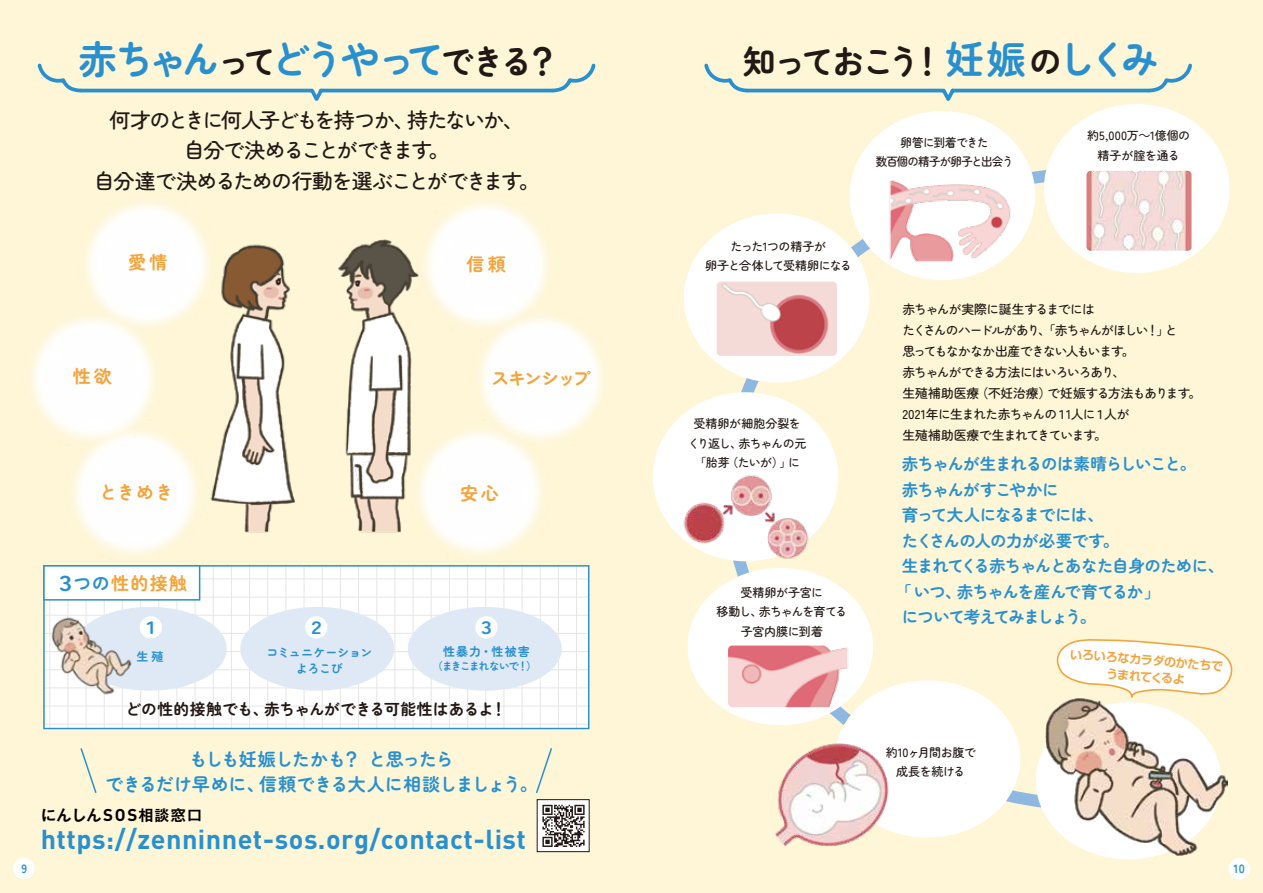
<style>
.page{position:relative;width:1263px;height:893px;background:#fef6d7}
.page>*{position:absolute;margin:0;border:0;box-sizing:border-box;transform-origin:0 0}
.t1{font:700 39px "Zen Maru Gothic";letter-spacing:-.1em;color:#2990d0}
.t2{font:700 33.15px "Zen Maru Gothic";letter-spacing:-.09em;color:#221815}
.t3{font:700 27px "DIN Pro";letter-spacing:.015em;color:#2990d0}
.t4{font:500 21px/30.3px "Zen Maru Gothic";letter-spacing:-.08em;color:#221815;text-align:center}
.t5{font:700 18px/24.8px "Zen Maru Gothic";letter-spacing:-.04em;color:#2990d0;text-align:center}
.t6{font:700 18px "Zen Maru Gothic";letter-spacing:.06em;color:#f5a33b}
.t7{font:700 18px "Zen Maru Gothic";letter-spacing:-.04em;color:#2990d0;scale:1.25 1}
.t8{font:700 16.5px "Zen Maru Gothic";letter-spacing:-.065em;color:#2990d0}
.t9{font:700 16.5px "Zen Maru Gothic";letter-spacing:-.035em;color:#2990d0}
.t10{font:700 16.5px "Zen Maru Gothic";letter-spacing:-.09em;color:#2990d0}
.t11{font:700 15.75px "Zen Maru Gothic";color:#221815}
.t12{font:700 15px "Gothic MB101 Pro De";letter-spacing:.045em;color:#040000}
.t13{font:500 12.75px/21px "Zen Maru Gothic";letter-spacing:-.065em;color:#221815}
.t14{font:500 12px/19.5px "Zen Maru Gothic";letter-spacing:-.04em;color:#221815;text-align:center}
.t15{font:500 12px/19.5px "Zen Maru Gothic";letter-spacing:-.065em;color:#221815;text-align:center;scale:.95 1}
.t16{font:700 12px/16.5px "Shin Go Upr De";color:#f5a33b;text-align:center}
.t17{font:500 12px/19.5px "Zen Maru Gothic";letter-spacing:-.01em;color:#221815;text-align:center}
.t18{font:700 12px/15.9px "Zen Maru Gothic";letter-spacing:-.025em;color:#2990d0;text-align:center}
.t19{font:700 12px "Zen Maru Gothic";letter-spacing:.02em;color:#2990d0}
.t20{font:700 10.5px "Zen Maru Gothic";letter-spacing:-.09em;color:#2990d0}
.s1{font-size:33.15px;color:#221815}
.s2{font-size:39px;color:#2990d0}
.s3{font-size:21.6px;color:#2990d0}
.s4{color:#2990d0}
.s5{font-family:"DIN Pro";font-size:16.95px}
.s6{font-family:"Koz Go Pr 6 N";font-weight:400}
</style>
<div class="page">
<svg style="left:43px;top:565px;width:546px;height:164px;background:#f6f9fb"></svg>
<img style="left:367px;top:490px;width:223px;height:115px">
<svg style="left:718px;top:161px;width:389px;height:654px"></svg>
<div style="left:1044px;top:104px;width:185px;height:169px;background:#fff;border-radius:50%"></div>
<div style="left:850px;top:111px;width:185px;height:169px;background:#fff;border-radius:50%"></div>
<div style="left:684px;top:214px;width:185px;height:169px;background:#fff;border-radius:50%"></div>
<div style="left:653px;top:392px;width:185px;height:169px;background:#fff;border-radius:50%"></div>
<div style="left:688px;top:568px;width:185px;height:157px;background:#fff;border-radius:50%"></div>
<div style="left:835px;top:680px;width:185px;height:158px;background:#fff;border-radius:50%"></div>
<svg style="left:1053px;top:637px;width:180px;height:61px"></svg>
<div style="left:73px;top:607px;width:154px;height:84px;background:#dfe9f6;border-radius:50%"></div>
<div style="left:240px;top:607px;width:154px;height:84px;background:#dfe9f6;border-radius:50%"></div>
<div style="left:408px;top:607px;width:154px;height:84px;background:#dfe9f6;border-radius:50%"></div>
<img style="left:659px;top:475px;width:174px;height:105px">
<img style="left:720px;top:714px;width:217px;height:132px">
<img style="left:867px;top:159px;width:168px;height:123px">
<img style="left:1086px;top:171px;width:105px;height:80px">
<img style="left:717px;top:282px;width:120px;height:74px">
<img style="left:728px;top:645px;width:122px;height:62px">
<svg style="left:536px;top:748px;width:17px;height:45px"></svg>
<svg style="left:80px;top:748px;width:17px;height:45px"></svg>
<img style="left:435px;top:203px;width:113px;height:62px">
<img style="left:437px;top:265px;width:165px;height:225px">
<img style="left:86px;top:203px;width:113px;height:62px">
<img style="left:43px;top:490px;width:205px;height:115px">
<img style="left:32px;top:265px;width:166px;height:225px">
<img style="left:198px;top:232px;width:98px;height:308px">
<img style="left:338px;top:232px;width:99px;height:308px">
<img style="left:43px;top:606px;width:105px;height:100px">
<img style="left:1045px;top:698px;width:182px;height:157px">
<div style="left:537px;top:799px;width:53px;height:53px;background:#fff;border:1px solid #221815"></div>
<svg style="left:37px;top:63px;width:559px;height:38px"></svg>
<svg style="left:704px;top:63px;width:488px;height:44px"></svg>
<div style="left:140px;top:616px;width:22px;height:22px;background:#fff;border-radius:50%"></div>
<div style="left:305px;top:616px;width:22px;height:22px;background:#fff;border-radius:50%"></div>
<div style="left:475px;top:616px;width:22px;height:22px;background:#fff;border-radius:50%"></div>
<svg style="left:542px;top:805px;width:43px;height:42px"></svg>
<div style="left:13px;top:858px;width:22px;height:21px;background:#fff;border-radius:50%"></div>
<div style="left:1228px;top:858px;width:22px;height:21px;background:#fff;border-radius:50%"></div>
<h1 class="t1" style="left:78px;top:35px;width:482px">赤ちゃん<span class="s1">って</span>どうやって<span class="s1">できる？</span></h1>
<h2 class="t2" style="left:743px;top:41px;width:418px">知っておこう！<span class="s2">妊娠</span>の<span class="s2">しくみ</span></h2>
<h3 class="t4" style="left:94px;top:105px;width:447px">何才のときに何人子どもを持つか、持たないか、<br>自分で決めることができます。<br>自分達で決めるための行動を選ぶことができます。</h3>
<h3 class="t6" style="left:128px;top:251px;width:41px">愛情</h3>
<h3 class="t6" style="left:466px;top:253px;width:41px">信頼</h3>
<h3 class="t6" style="left:73px;top:365px;width:41px">性欲</h3>
<h3 class="t6" style="left:491px;top:367px;width:100px">スキンシップ</h3>
<h3 class="t6" style="left:99px;top:481px;width:76px">ときめき</h3>
<h3 class="t6" style="left:460px;top:482px;width:40px">安心</h3>
<h3 class="t6" style="left:59px;top:572px;width:130px"><span class="s3">3</span><span class="s4">つの</span>性的接触</h3>
<h3 class="t7" style="left:147px;top:616px;width:9px">1</h3>
<h3 class="t7" style="left:312px;top:616px;width:10px">2</h3>
<h3 class="t7" style="left:481px;top:616px;width:10px">3</h3>
<p class="t19" style="left:137px;top:649px;width:28px">生殖</p>
<p class="t18" style="left:266px;top:644px;width:108px">コミュニケーションよろこび</p>
<p class="t19" style="left:443px;top:644px;width:88px">性暴力・性被害</p>
<p class="t11" style="left:125px;top:700px;width:383px">どの性的接触でも、赤ちゃんができる可能性はあるよ！</p>
<h3 class="t5" style="left:105px;top:746px;width:434px">もしも妊娠したかも？ と思ったら<br>できるだけ早めに、信頼できる大人に相談しましょう。</h3>
<p class="t20" style="left:433px;top:660px;width:106px">（まきこまれないで！）</p>
<p class="t12" style="left:41px;top:802px;width:162px">にんしん<span class="s5">SOS</span>相談窓口</p>
<h3 class="t3" style="left:41px;top:821px;width:487px">https://zenninnet-sos.org/contact-list</h3>
<p class="t15" style="left:876px;top:132px;width:147px">卵管に到着できた<br>数百個の精子が卵子と出会う</p>
<p class="t17" style="left:1087px;top:126px;width:105px">約5,000万<span class="s6">～</span>1億個の精子が腟を通る</p>
<p class="t14" style="left:705px;top:236px;width:148px">たった1つの精子が<br>卵子と合体して受精卵になる</p>
<p class="t14" style="left:688px;top:414px;width:120px">受精卵が細胞分裂をくり返し、赤ちゃんの元「胎芽（たいが）」に</p>
<p class="t14" style="left:716px;top:582px;width:132px">受精卵が子宮に<br>移動し、赤ちゃんを育てる子宮内膜に到着</p>
<p class="t13" style="left:902px;top:298px;width:300px">赤ちゃんが実際に誕生するまでには<br>たくさんのハードルがあり、「赤ちゃんがほしい！」と<br>思ってもなかなか出産できない人もいます。<br>赤ちゃんができる方法にはいろいろあり、<br>生殖補助医療（不妊治療）で妊娠する方法もあります。<br>2021年に生まれた赤ちゃんの１1人に１人が<br>生殖補助医療で生まれてきています。</p>
<p class="t8" style="left:902px;top:454px;width:296px">赤ちゃんが生まれるのは素晴らしいこと。</p>
<p class="t8" style="left:902px;top:480px;width:159px">赤ちゃんがすこやかに</p>
<p class="t8" style="left:902px;top:505px;width:204px">育って大人になるまでには、</p>
<p class="t9" style="left:902px;top:531px;width:219px">たくさんの人の力が必要です。</p>
<p class="t8" style="left:902px;top:556px;width:324px">生まれてくる赤ちゃんとあなた自身のために、</p>
<p class="t8" style="left:895px;top:582px;width:267px">「いつ、赤ちゃんを産んで育てるか」</p>
<p class="t10" style="left:902px;top:607px;width:196px">について考えてみましょう。</p>
<p class="t14" style="left:886px;top:742px;width:92px">約10ヶ月間お腹で成長を続ける</p>
<p class="t16" style="left:1071px;top:645px;width:155px;rotate:5deg">いろいろなカラダのかたちでうまれてくるよ</p>
<p class="t19" style="left:21px;top:861px;width:7px">9</p>
<p class="t19" style="left:1233px;top:861px;width:13px">10</p>
</div>
